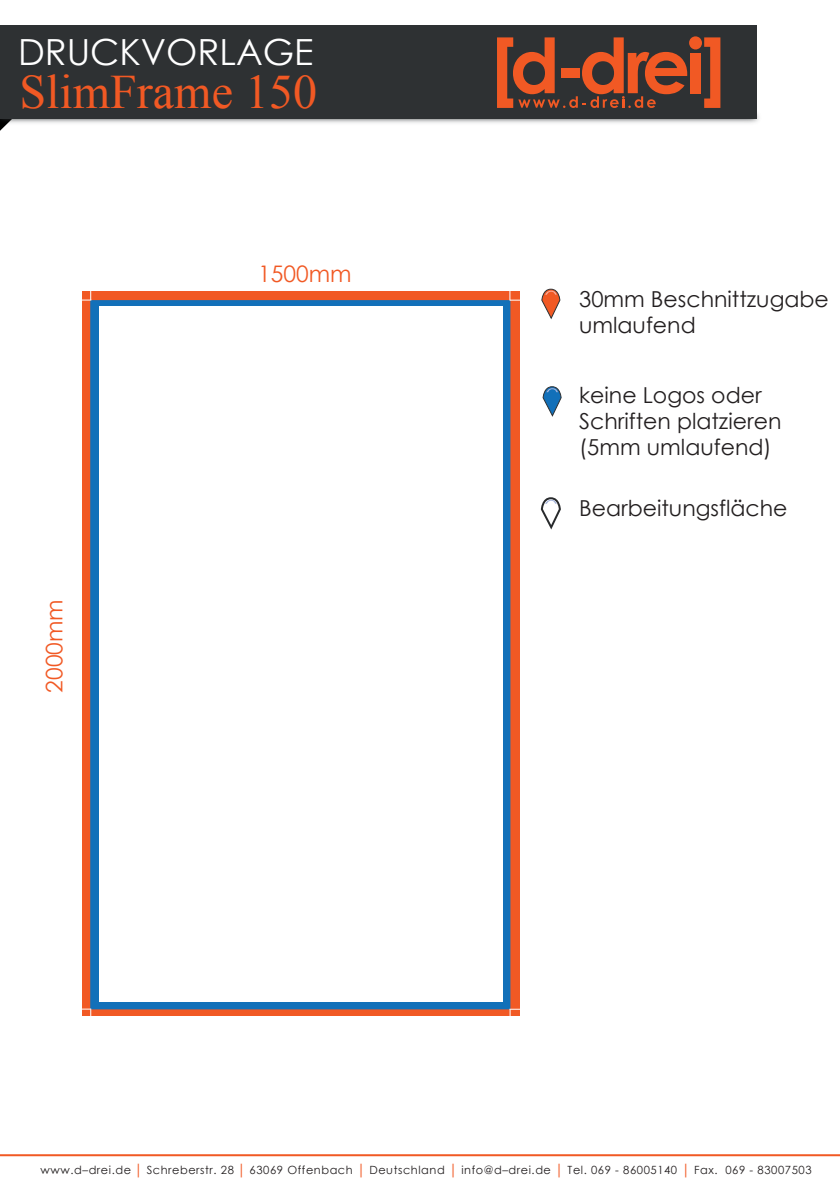
<style>
.page{position:relative;width:840px;height:1191px;background:#fff}
.page>*{position:absolute;margin:0;border:0;box-sizing:border-box;transform-origin:0 0}
.t1{font:48px "Times New Roman";color:#f15924}
.t2{font:36px "Century Gothic";color:#fff}
.t3{font:22.8px "Century Gothic";color:#f15924}
.t4{font:22px/26px "Century Gothic";color:#231f20}
.t5{font:11.2px "Century Gothic";letter-spacing:.05em;color:#231f20}
.s1{font-weight:700;color:#f15924}
.s2{color:#f15924}
</style>
<div class="page">
<img style="left:0;top:25px;width:759px;height:106px">
<svg style="left:496px;top:36px;width:224px;height:72px;background:#7f412c"></svg>
<hr style="left:0;top:1154px;width:839px;height:2px;background:#f15924">
<div style="left:82px;top:291px;width:437px;height:725px;background:#f15924"></div>
<div style="left:88px;top:298px;width:424px;height:713px;background:#1270b9;border:2px solid #f15924"></div>
<div style="left:99px;top:306px;width:403px;height:696px;background:#fff"></div>
<svg style="left:82px;top:291px;width:9px;height:9px"></svg>
<svg style="left:509px;top:291px;width:11px;height:10px"></svg>
<svg style="left:541px;top:288px;width:19px;height:32px"></svg>
<svg style="left:542px;top:386px;width:19px;height:31px"></svg>
<svg style="left:540px;top:497px;width:21px;height:33px"></svg>
<svg style="left:82px;top:1008px;width:9px;height:8px"></svg>
<svg style="left:509px;top:1008px;width:11px;height:8px"></svg>
<h2 class="t2" style="left:18px;top:26px;width:297px">DRUCKVORLAGE</h2>
<h1 class="t1" style="left:19px;top:60px;width:299px">SlimFrame 150</h1>
<h3 class="t3" style="left:38px;top:692px;width:95px;rotate:-90deg">2000mm</h3>
<h3 class="t3" style="left:258px;top:258px;width:95px">1500mm</h3>
<h3 class="t4" style="left:578px;top:285px;width:251px">30mm Beschnittzugabe umlaufend</h3>
<h3 class="t4" style="left:578px;top:381px;width:204px">keine Logos oder<br>Schriften platzieren (5mm umlaufend)</h3>
<h3 class="t4" style="left:578px;top:494px;width:210px">Bearbeitungsfläche</h3>
<p class="t5" style="left:41px;top:1162px;width:772px">www.d–drei.de <span class="s1">│</span> Schreberstr. 28 <span class="s1">│</span> 63069 Offenbach <span class="s2">│</span> Deutschland <span class="s2">│</span> info@d–drei.de <span class="s2">│</span> Tel. 069 - 86005140 <span class="s2">│</span> Fax. 069 - 83007503</p>
</div>
